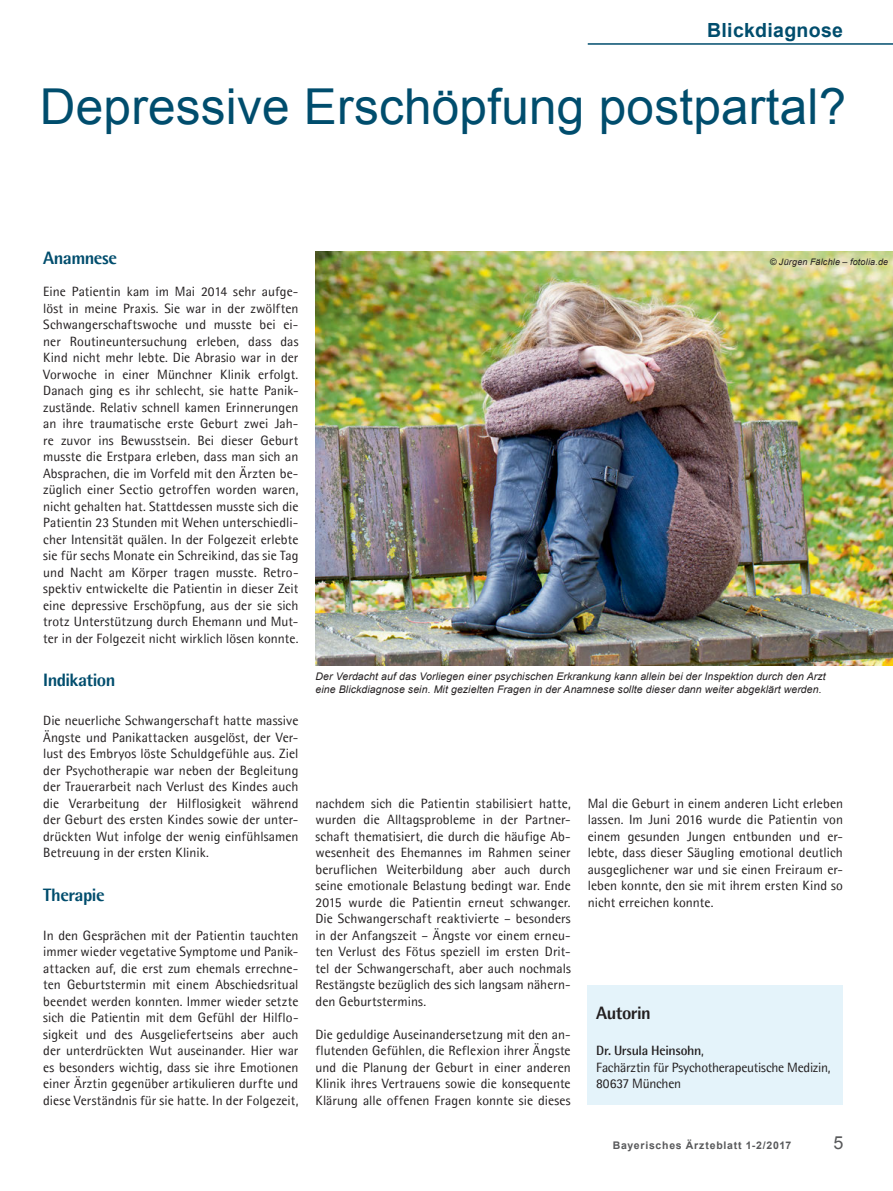
<style>
.page{position:relative;width:893px;height:1191px;background:#fff}
.page>*{position:absolute;margin:0;border:0;box-sizing:border-box;transform-origin:0 0}
.t1{font:49.5px "Arial";letter-spacing:.005em;color:#004d6d}
.t2{font:700 19.5px "Arial";letter-spacing:.015em;color:#004d6d}
.t3{font:800 18px "Agfa Rotis Semisans";letter-spacing:-.03em;color:#004d6d}
.t4{font:800 18px "Agfa Rotis Semisans";letter-spacing:-.03em;color:#231f20}
.t5{font:18px "Arial";color:#58595b}
.t6{font:13.5px/16.5px "Agfa Rotis Semisans";color:#231f20;text-align:justify}
.t7{font:13.5px/16.5px "Agfa Rotis Semisans";letter-spacing:-.02em;color:#231f20}
.t8{font:italic 10.5px/13.5px "Arial";letter-spacing:.01em;color:#231f20}
.t9{font:700 10.5px "Arial";letter-spacing:.07em;color:#58595b}
.t10{font:italic 9px "Arial";letter-spacing:.02em;color:#231f20}
.s1{font-weight:700}
</style>
<div class="page">
<hr style="left:587px;top:43px;width:306px;height:2px;background:#004d6d">
<div style="left:587px;top:985px;width:256px;height:119px;background:#e4f3fa"></div>
<img style="left:315px;top:252px;width:578px;height:414px">
<h2 class="t2" style="left:707px;top:20px;width:137px">Blickdiagnose</h2>
<h1 class="t1" style="left:40px;top:80px;width:808px">Depressive Erschöpfung postpartal?</h1>
<h3 class="t3" style="left:43px;top:246px;width:75px">Anamnese</h3>
<p class="t6" style="left:43px;top:283px;width:257px">Eine Patientin kam im Mai 2014 sehr aufge&shy;löst in meine Praxis. Sie war in der zwölften Schwangerschaftswoche und musste bei ei&shy;ner Routineuntersuchung erleben, dass das Kind nicht mehr lebte. Die Abrasio war in der Vorwoche in einer Münchner Klinik erfolgt.<br>Danach ging es ihr schlecht, sie hatte Panik&shy;zustände. Relativ schnell kamen Erinnerungen an ihre traumatische erste Geburt zwei Jah&shy;re zuvor ins Bewusstsein. Bei dieser Geburt musste die Erstpara erleben, dass man sich an Absprachen, die im Vorfeld mit den Ärzten be&shy;züglich einer Sectio getroffen worden waren, nicht gehalten hat. Stattdessen musste sich die Patientin 23 Stunden mit Wehen unterschiedli&shy;cher Intensität quälen. In der Folgezeit erlebte sie für sechs Monate ein Schreikind, das sie Tag und Nacht am Körper tragen musste. Retro&shy;spektiv entwickelte die Patientin in dieser Zeit eine depressive Erschöpfung, aus der sie sich trotz Unterstützung durch Ehemann und Mut&shy;ter in der Folgezeit nicht wirklich lösen konnte.</p>
<h3 class="t3" style="left:43px;top:668px;width:74px">Indikation</h3>
<p class="t6" style="left:43px;top:712px;width:257px">Die neuerliche Schwangerschaft hatte massive Ängste und Panikattacken ausgelöst, der Ver&shy;lust des Embryos löste Schuldgefühle aus. Ziel der Psychotherapie war neben der Begleitung der Trauerarbeit nach Verlust des Kindes auch die Verarbeitung der Hilflosigkeit während der Geburt des ersten Kindes sowie der unter&shy;drückten Wut infolge der wenig einfühlsamen Betreuung in der ersten Klinik.</p>
<h3 class="t3" style="left:43px;top:883px;width:63px">Therapie</h3>
<p class="t6" style="left:43px;top:927px;width:257px">In den Gesprächen mit der Patientin tauchten immer wieder vegetative Symptome und Panik&shy;attacken auf, die erst zum ehemals errechne&shy;ten Geburtstermin mit einem Abschiedsritual beendet werden konnten. Immer wieder setzte sich die Patientin mit dem Gefühl der Hilflo&shy;sigkeit und des Ausgeliefertseins aber auch der unterdrückten Wut auseinander. Hier war es besonders wichtig, dass sie ihre Emotionen einer Ärztin gegenüber artikulieren durfte und diese Verständnis für sie hatte. In der Folgezeit,</p>
<p class="t10" style="left:769px;top:257px;width:120px">© Jürgen Fälchle – fotolia.de</p>
<p class="t8" style="left:315px;top:669px;width:511px">Der Verdacht auf das Vorliegen einer psychischen Erkrankung kann allein bei der Inspektion durch den Arzt eine Blickdiagnose sein. Mit gezielten Fragen in der Anamnese sollte dieser dann weiter abgeklärt werden.</p>
<p class="t6" style="left:315px;top:795px;width:257px">nachdem sich die Patientin stabilisiert hatte, wurden die Alltagsprobleme in der Partner&shy;schaft thematisiert, die durch die häufige Ab&shy;wesenheit des Ehemannes im Rahmen seiner beruflichen Weiterbildung aber auch durch seine emotionale Belastung bedingt war. Ende 2015 wurde die Patientin erneut schwanger.<br>Die Schwangerschaft reaktivierte – besonders in der Anfangszeit – Ängste vor einem erneu&shy;ten Verlust des Fötus speziell im ersten Drit&shy;tel der Schwangerschaft, aber auch nochmals Restängste bezüglich des sich langsam nähern&shy;den Geburtstermins.</p>
<p class="t6" style="left:315px;top:1025px;width:257px">Die geduldige Auseinandersetzung mit den an&shy;flutenden Gefühlen, die Reflexion ihrer Ängste und die Planung der Geburt in einer anderen Klinik ihres Vertrauens sowie die konsequente Klärung alle offenen Fragen konnte sie dieses</p>
<p class="t6" style="left:587px;top:795px;width:257px">Mal die Geburt in einem anderen Licht erleben lassen. Im Juni 2016 wurde die Patientin von einem gesunden Jungen entbunden und er&shy;lebte, dass dieser Säugling emotional deutlich ausgeglichener war und sie einen Freiraum er&shy;leben konnte, den sie mit ihrem ersten Kind so nicht erreichen konnte.</p>
<h3 class="t4" style="left:596px;top:1001px;width:56px">Autorin</h3>
<p class="t7" style="left:596px;top:1042px;width:236px"><span class="s1">Dr. Ursula Heinsohn</span>,<br>Fachärztin für Psychotherapeutische Medizin,<br>80637 München</p>
<p class="t9" style="left:612px;top:1140px;width:180px">Bayerisches Ärzteblatt 1-2/2017</p>
<h3 class="t5" style="left:833px;top:1133px;width:12px">5</h3>
</div>
